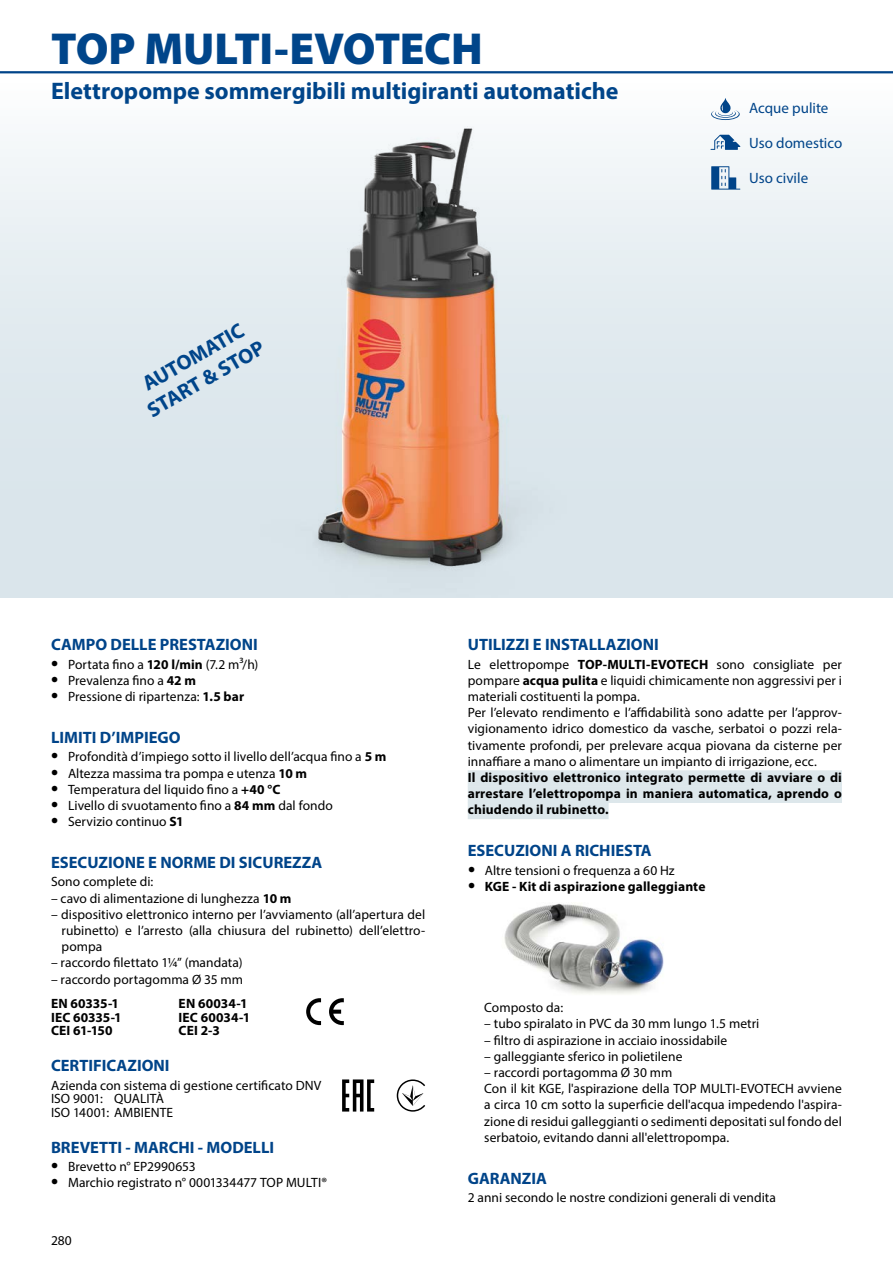
<style>
.page{position:relative;width:893px;height:1263px;background:#fff}
.page>*{position:absolute;margin:0;border:0;box-sizing:border-box;transform-origin:0 0}
.t1{font:900 45px "Myriad Pro";letter-spacing:-.01em;color:#00458a}
.t2{font:700 24px "Myriad Pro";color:#00458a}
.t3{font:700 21px/25.2px "Myriad Pro";color:#00458a;text-align:center}
.t4{font:700 16.5px "Myriad Pro";color:#004489}
.t5{font:15px "Myriad Pro";color:#004489}
.t6{font:13.5px/16.2px "Myriad Pro";letter-spacing:.005em;color:#000}
.t7{font:700 13.5px/13.5px "Myriad Pro";letter-spacing:.01em;color:#000}
.s1{font-weight:700;font-size:21px}
.s2{font-weight:700}
.s3{font-size:21px}
</style>
<div class="page">
<div style="left:0;top:72px;width:893px;height:525px;background:linear-gradient(to bottom,#f7fafb,#d2e0e7)"></div>
<hr style="left:0;top:71px;width:893px;height:2px;background:#004489">
<img style="left:221px;top:127px;width:403px;height:470px">
<img style="left:318px;top:129px;width:185px;height:436px">
<div style="left:468px;top:770px;width:374px;height:17px;background:#dde7eb"></div>
<div style="left:468px;top:786px;width:374px;height:17px;background:#dde7eb"></div>
<div style="left:468px;top:803px;width:141px;height:16px;background:#dde7eb"></div>
<img style="left:504px;top:903px;width:160px;height:91px">
<svg style="left:329px;top:998px;width:15px;height:27px"></svg>
<svg style="left:306px;top:998px;width:15px;height:27px"></svg>
<svg style="left:342px;top:1079px;width:32px;height:32px"></svg>
<svg style="left:397px;top:1079px;width:28px;height:33px"></svg>
<svg style="left:711px;top:98px;width:29px;height:22px"></svg>
<svg style="left:711px;top:166px;width:29px;height:24px"></svg>
<svg style="left:710px;top:135px;width:30px;height:15px"></svg>
<h1 class="t1" style="left:51px;top:18px;width:433px">TOP MULTI-EVOTECH</h1>
<h2 class="t2" style="left:51px;top:75px;width:569px">Elettropompe sommergibili multigiranti automatiche</h2>
<h3 class="t3" style="left:130px;top:378px;width:133px;rotate:-30deg">AUTOMATIC<br>START &amp; STOP</h3>
<p class="t5" style="left:749px;top:99px;width:81px">Acque pulite</p>
<p class="t5" style="left:749px;top:134px;width:94px">Uso domestico</p>
<p class="t5" style="left:749px;top:169px;width:60px">Uso civile</p>
<p class="t4" style="left:51px;top:634px;width:208px">CAMPO DELLE PRESTAZIONI</p>
<p class="t6" style="left:51px;top:656px;width:209px"><span class="s1">•</span> Portata fino a <span class="s2">120 l/min</span> (7.2 m³/h)</p>
<p class="t6" style="left:51px;top:672px;width:146px"><span class="s1">•</span> Prevalenza fino a <span class="s2">42 m</span></p>
<p class="t6" style="left:51px;top:688px;width:194px"><span class="s1">•</span> Pressione di ripartenza: <span class="s2">1.5 bar</span></p>
<p class="t4" style="left:51px;top:727px;width:131px">LIMITI D’IMPIEGO</p>
<p class="t6" style="left:51px;top:748px;width:337px"><span class="s1">•</span> Profondità d’impiego sotto il livello dell’acqua fino a <span class="s2">5 m</span></p>
<p class="t6" style="left:51px;top:765px;width:257px"><span class="s1">•</span> Altezza massima tra pompa e utenza <span class="s2">10 m</span></p>
<p class="t6" style="left:51px;top:781px;width:231px"><span class="s1">•</span> Temperatura del liquido fino a <span class="s2">+40 °C</span></p>
<p class="t6" style="left:51px;top:797px;width:283px"><span class="s1">•</span> Livello di svuotamento fino a <span class="s2">84 mm</span> dal fondo</p>
<p class="t6" style="left:51px;top:813px;width:134px"><span class="s1">•</span> Servizio continuo <span class="s2">S1</span></p>
<p class="t4" style="left:51px;top:852px;width:273px">ESECUZIONE E NORME DI SICUREZZA</p>
<p class="t6" style="left:51px;top:874px;width:104px">Sono complete di:</p>
<p class="t6" style="left:51px;top:890px;width:242px">– cavo di alimentazione di lunghezza <span class="s2">10 m</span></p>
<p class="t6" style="left:62px;top:906px;width:365px;text-align:justify;text-indent:-11px">– dispositivo elettronico interno per l’avviamento (all’apertura del rubinetto) e l’arresto (alla chiusura del rubinetto) dell’elettro&shy;pompa</p>
<p class="t6" style="left:51px;top:955px;width:193px">– raccordo filettato 1¼” (mandata)</p>
<p class="t6" style="left:51px;top:971px;width:194px">– raccordo portagomma Ø 35 mm</p>
<p class="t7" style="left:51px;top:996px;width:72px">EN 60335-1<br>IEC 60335-1<br>CEI 61-150</p>
<p class="t7" style="left:179px;top:996px;width:73px">EN 60034-1<br>IEC 60034-1<br>CEI 2-3</p>
<p class="t4" style="left:51px;top:1055px;width:120px">CERTIFICAZIONI</p>
<p class="t6" style="left:51px;top:1078px;width:272px;line-height:13.5px">Azienda con sistema di gestione certificato DNV<br>ISO 9001: QUALITÀ<br>ISO 14001: AMBIENTE</p>
<p class="t4" style="left:51px;top:1136px;width:225px">BREVETTI - MARCHI - MODELLI</p>
<p class="t6" style="left:51px;top:1158px;width:146px"><span class="s1">•</span> Brevetto n° EP2990653</p>
<p class="t6" style="left:51px;top:1174px;width:277px"><span class="s1">•</span> Marchio registrato n° 0001334477 TOP MULTI®</p>
<p class="t6" style="left:51px;top:1232px;width:22px">280</p>
<p class="t4" style="left:468px;top:634px;width:193px">UTILIZZI E INSTALLAZIONI</p>
<p class="t6" style="left:468px;top:656px;width:376px">Le elettropompe <span class="s2">TOP-MULTI-EVOTECH</span> sono consigliate per pompare <span class="s2">acqua pulita</span> e liquidi chimicamente non aggressivi per i materiali costituenti la pompa.<br>Per l’elevato rendimento e l’affidabilità sono adatte per l’approv&shy;vigionamento idrico domestico da vasche, serbatoi o pozzi rela&shy;tivamente profondi, per prelevare acqua piovana da cisterne per innaffiare a mano o alimentare un impianto di irrigazione, ecc.</p>
<p class="t7" style="left:468px;top:769px;width:376px;line-height:16.2px;text-align:justify">Il dispositivo elettronico integrato permette di avviare o di arrestare l’elettropompa in maniera automatica, aprendo o chiudendo il rubinetto.</p>
<p class="t4" style="left:468px;top:840px;width:186px">ESECUZIONI A RICHIESTA</p>
<p class="t6" style="left:468px;top:862px;width:208px"><span class="s1">•</span> Altre tensioni o frequenza a 60 Hz</p>
<p class="t7" style="left:468px;top:879px;width:239px"><span class="s3">•</span> KGE - Kit di aspirazione galleggiante</p>
<p class="t6" style="left:484px;top:999px;width:80px">Composto da:</p>
<p class="t6" style="left:484px;top:1015px;width:277px">– tubo spiralato in PVC da 30 mm lungo 1.5 metri</p>
<p class="t6" style="left:484px;top:1032px;width:245px">– filtro di aspirazione in acciaio inossidabile</p>
<p class="t6" style="left:484px;top:1048px;width:200px">– galleggiante sferico in polietilene</p>
<p class="t6" style="left:484px;top:1064px;width:359px">– raccordi portagomma Ø 30 mm<br>Con il kit KGE, l'aspirazione della TOP MULTI-EVOTECH avviene a circa 10 cm sotto la superficie dell'acqua impedendo l'aspira&shy;zione di residui galleggianti o sedimenti depositati sul fondo del serbatoio, evitando danni all'elettropompa.</p>
<p class="t4" style="left:468px;top:1167px;width:81px">GARANZIA</p>
<p class="t6" style="left:468px;top:1189px;width:310px">2 anni secondo le nostre condizioni generali di vendita</p>
</div>
